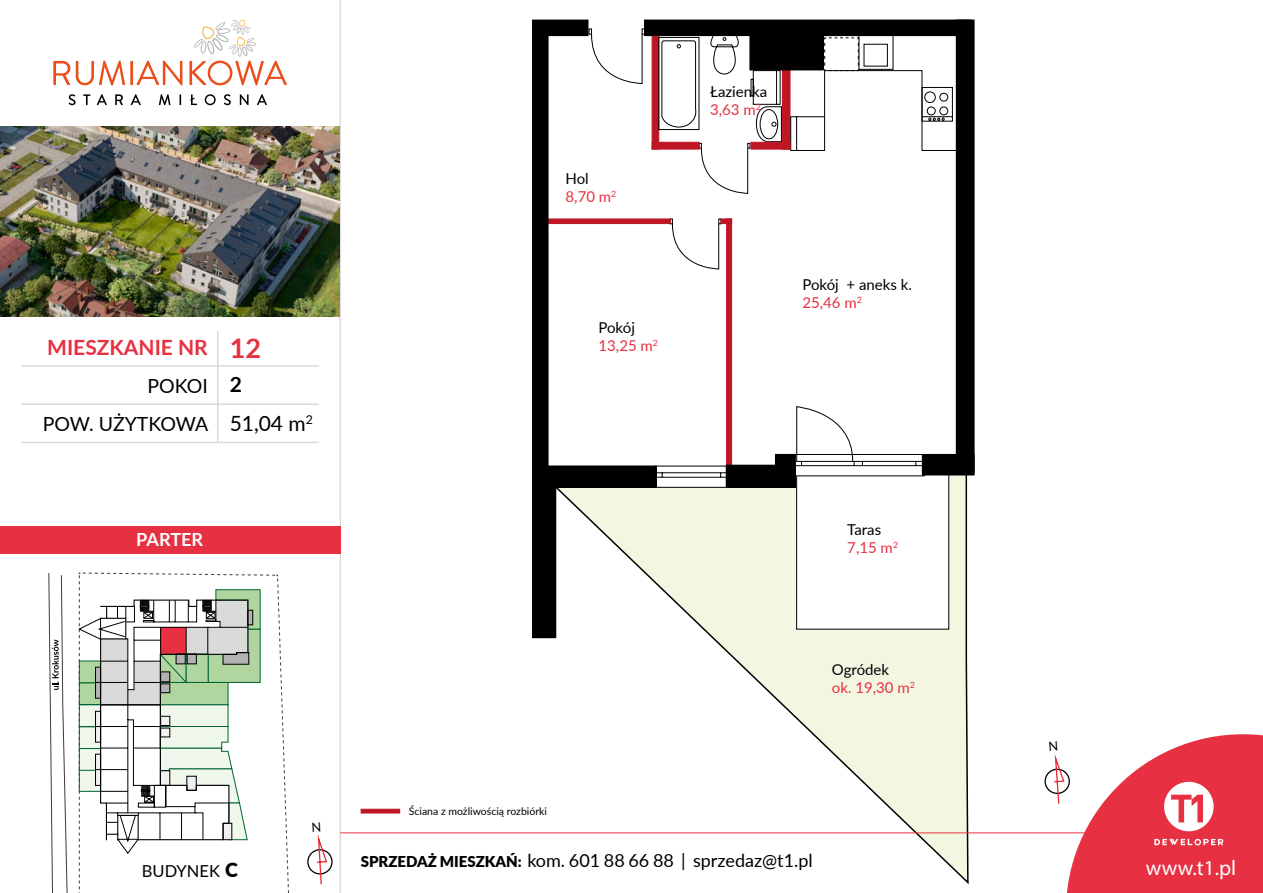
<style>
.page{position:relative;width:1263px;height:893px;background:#fff}
.page>*{position:absolute;margin:0;border:0;box-sizing:border-box;transform-origin:0 0}
.t1{font:700 27px "Lato";color:#e73042}
.t2{font:21.3px "Myriad Pro";letter-spacing:.005em;color:#fff}
.t3{font:700 21px "Lato";color:#e73042}
.t4{font:21px/39px "Lato";color:#000}
.t5{font:19.5px "Lato";color:#000}
.t6{font:700 18.15px "Lato";color:#fff}
.t7{font:18px "Lato";color:#000}
.t8{font:16.5px "Lato";color:#000}
.t9{font:15px/18px "Lato";color:#000}
.t10{font:15px/18px "Lato";color:#e73042}
.t11{font:10.5px "Lato";color:#000}
.s1{font-weight:700}
.s2{font-weight:900;font-size:19.5px}
.s3{color:#000}
.s4{color:#e73042}
.s5{font-weight:900;font-size:15px}
</style>
<div class="page">
<hr style="left:217px;top:331px;width:1px;height:112px;background:#dadada">
<hr style="left:21px;top:365px;width:298px;height:2px;background:#dadada">
<hr style="left:21px;top:403px;width:298px;height:2px;background:#dadada">
<hr style="left:21px;top:442px;width:298px;height:1px;background:#dadada">
<hr style="left:339px;top:0;width:2px;height:893px;background:#dcdcdc">
<img style="left:0;top:126px;width:339px;height:191px">
<svg style="left:361px;top:809px;width:39px;height:4px"></svg>
<svg style="left:53px;top:61px;width:17px;height:24px"></svg>
<svg style="left:76px;top:61px;width:49px;height:24px"></svg>
<hr style="left:130px;top:61px;width:3px;height:24px;background:#e94e1b">
<svg style="left:137px;top:61px;width:45px;height:24px"></svg>
<svg style="left:189px;top:19px;width:98px;height:66px"></svg>
<svg style="left:69px;top:94px;width:7px;height:11px"></svg>
<svg style="left:83px;top:94px;width:7px;height:11px"></svg>
<svg style="left:97px;top:94px;width:10px;height:11px"></svg>
<svg style="left:115px;top:94px;width:8px;height:11px"></svg>
<svg style="left:131px;top:94px;width:10px;height:11px"></svg>
<svg style="left:159px;top:94px;width:11px;height:11px"></svg>
<svg style="left:190px;top:94px;width:7px;height:11px"></svg>
<svg style="left:205px;top:94px;width:11px;height:11px"></svg>
<svg style="left:224px;top:94px;width:7px;height:11px"></svg>
<svg style="left:240px;top:94px;width:9px;height:11px"></svg>
<svg style="left:257px;top:94px;width:10px;height:11px"></svg>
<svg style="left:307px;top:849px;width:25px;height:25px"></svg>
<div style="left:307px;top:849px;width:26px;height:26px;border:1px solid #020203;border-radius:50%"></div>
<svg style="left:538px;top:475px;width:431px;height:409px"></svg>
<div style="left:0;top:526px;width:341px;height:27px;background:#e73042"></div>
<div style="left:797px;top:469px;width:152px;height:160px;background:#fff"></div>
<div style="left:796px;top:469px;width:153px;height:160px;border:1px solid #000"></div>
<div style="left:727px;top:219px;width:5px;height:248px;background:#be1622"></div>
<div style="left:726px;top:219px;width:6px;height:248px;border:1px solid #be1622"></div>
<svg style="left:656px;top:466px;width:71px;height:21px"></svg>
<div style="left:655px;top:466px;width:72px;height:22px;border:1px solid #000"></div>
<svg style="left:670px;top:219px;width:51px;height:51px"></svg>
<div style="left:645px;top:20px;width:326px;height:16px;background:#000"></div>
<div style="left:956px;top:20px;width:18px;height:453px;background:#000"></div>
<div style="left:793px;top:454px;width:131px;height:22px;background:#fff"></div>
<svg style="left:792px;top:406px;width:134px;height:60px"></svg>
<div style="left:533px;top:20px;width:55px;height:16px;background:#000"></div>
<div style="left:533px;top:466px;width:123px;height:21px;background:#000"></div>
<div style="left:532px;top:466px;width:125px;height:22px;border:1px solid #000"></div>
<div style="left:533px;top:473px;width:23px;height:165px;background:#000"></div>
<div style="left:532px;top:472px;width:24px;height:166px;border:1px solid #000"></div>
<div style="left:726px;top:465px;width:69px;height:22px;background:#000"></div>
<div style="left:726px;top:465px;width:70px;height:23px;border:1px solid #000"></div>
<div style="left:775px;top:454px;width:20px;height:33px;background:#000"></div>
<div style="left:775px;top:454px;width:21px;height:34px;border:1px solid #000"></div>
<div style="left:922px;top:454px;width:52px;height:21px;background:#000"></div>
<div style="left:721px;top:219px;width:11px;height:5px;background:#be1622"></div>
<div style="left:546px;top:219px;width:124px;height:5px;background:#be1622"></div>
<svg style="left:589px;top:29px;width:367px;height:165px"></svg>
<div style="left:533px;top:22px;width:15px;height:454px;background:#000"></div>
<div style="left:532px;top:21px;width:16px;height:455px;border:1px solid #000"></div>
<svg style="left:48px;top:572px;width:264px;height:321px"></svg>
<svg style="left:52px;top:639px;width:7px;height:51px"></svg>
<hr style="left:340px;top:833px;width:923px;height:1px;background:#e73042">
<svg style="left:312px;top:834px;width:16px;height:51px"></svg>
<svg style="left:1044px;top:734px;width:219px;height:159px"></svg>
<h3 class="t3" style="left:47px;top:332px;width:162px">MIESZKANIE nr</h3>
<h3 class="t5" style="left:147px;top:372px;width:62px">pokoi</h3>
<h3 class="t5" style="left:43px;top:409px;width:167px">pow. użytkowa</h3>
<h1 class="t1" style="left:230px;top:328px;width:33px">12</h1>
<h3 class="t4" style="left:230px;top:364px;width:85px"><span class="s1">2<br></span>51,04 m<sup>2</sup></h3>
<p class="t6" style="left:136px;top:526px;width:69px">PARTER</p>
<p class="t8" style="left:142px;top:859px;width:97px">BUDynek <span class="s2">C</span></p>
<p class="t10" style="left:566px;top:169px;width:52px"><span class="s3">Hol<br></span>8,70 m<sup>2</sup></p>
<p class="t10" style="left:598px;top:318px;width:61px"><span class="s3">Pokój<br></span>13,25 m<sup>2</sup></p>
<p class="t9" style="left:710px;top:82px;width:59px">Łazienka<br><span class="s4">3,63 m</span><sup>2</sup></p>
<p class="t9" style="left:802px;top:275px;width:111px">Pokój + aneks k.<br><span class="s4">25,46 m</span><sup>2</sup></p>
<p class="t11" style="left:409px;top:804px;width:140px">Ściana z możliwością rozbiórki</p>
<p class="t9" style="left:847px;top:520px;width:52px">Taras<br><span class="s4">7,15 m</span><sup>2</sup></p>
<p class="t10" style="left:832px;top:660px;width:84px"><span class="s3">Ogródek<br></span>ok. 19,30 m<sup>2</sup></p>
<p class="t7" style="left:361px;top:847px;width:453px"><span class="s5">SPRZEDAŻ MIESZKAŃ:</span> kom. 601 88 66 88 | sprzedaz@t1.pl</p>
<h2 class="t2" style="left:1146px;top:855px;width:92px">www.t1.pl</h2>
</div>
